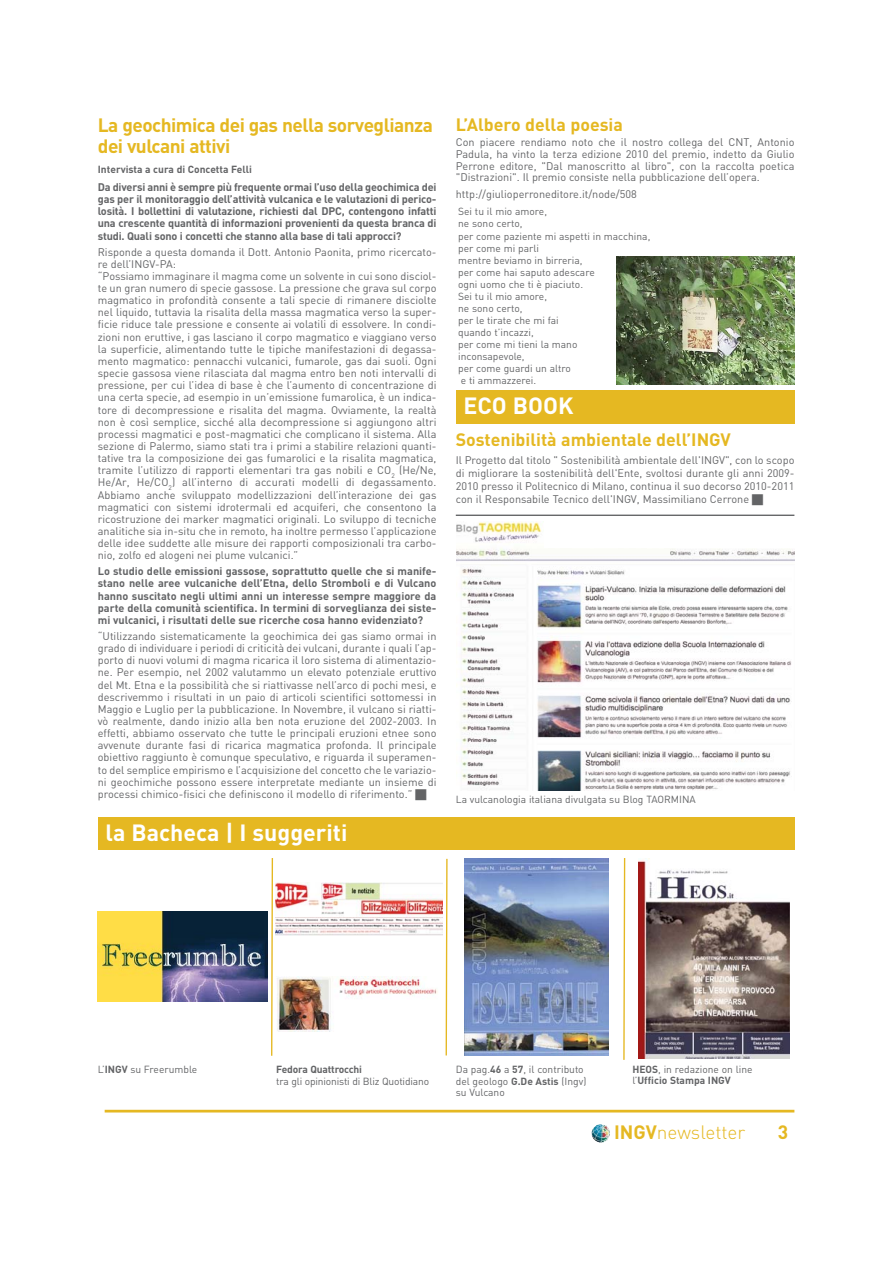
<style>
.page{position:relative;width:893px;height:1263px;background:#fff}
.page>*{position:absolute;margin:0;border:0;box-sizing:border-box;transform-origin:0 0}
.t1{font:700 23.25px "DIN";color:#fff}
.t2{font:700 19.05px/20.4px "DIN";letter-spacing:-.025em;color:#e5b822}
.t3{font:300 19.05px "DIN";color:#e5b822}
.t4{font:700 17.7px "DIN";color:#e5b822}
.t5{font:10.95px/12.1px "DIN";color:#636466;text-align:justify}
.t6{font:700 10.95px/12.1px "DIN";letter-spacing:-.015em;color:#636466;text-align:justify}
.t7{font:10.2px/12px "DIN";color:#636466}
.t8{font:700 10.2px/10.9px "DIN";color:#636466}
.s1{font-weight:700}
.s2{font-weight:400}
</style>
<div class="page">
<img style="left:594px;top:1124px;width:14px;height:6px">
<div style="left:98px;top:817px;width:696px;height:33px;background:#e5b822"></div>
<svg style="left:445px;top:858px;width:3px;height:198px"></svg>
<img style="left:464px;top:858px;width:144px;height:197px">
<img style="left:639px;top:858px;width:150px;height:200px">
<img style="left:98px;top:912px;width:169px;height:90px">
<hr style="left:105px;top:1110px;width:689px;height:3px;background:#e5b822">
<div style="left:456px;top:391px;width:338px;height:32px;background:#e5b822"></div>
<svg style="left:271px;top:858px;width:3px;height:198px"></svg>
<svg style="left:623px;top:858px;width:3px;height:202px"></svg>
<img style="left:276px;top:882px;width:166px;height:53px">
<img style="left:277px;top:977px;width:161px;height:54px">
<img style="left:456px;top:521px;width:338px;height:269px">
<hr style="left:456px;top:515px;width:338px;height:1px;background:#636466">
<img style="left:616px;top:256px;width:178px;height:128px">
<div style="left:544px;top:519px;width:250px;height:29px;background:#fff"></div>
<h2 class="t2" style="left:98px;top:117px;width:337px">La geochimica dei gas nella sorveglianza dei vulcani attivi</h2>
<p class="t8" style="left:98px;top:165px;width:156px">Intervista a cura di Concetta Felli</p>
<p class="t6" style="left:98px;top:182px;width:340px">Da diversi anni è sempre più frequente ormai l’uso della geochimica dei gas per il monitoraggio dell’attività vulcanica e le valutazioni di perico&shy;losità. I bollettini di valutazione, richiesti dal DPC, contengono infatti una crescente quantità di informazioni provenienti da questa branca di studi. Quali sono i concetti che stanno alla base di tali approcci?</p>
<p class="t5" style="left:98px;top:247px;width:340px;text-align:left">Risponde a questa domanda il Dott. Antonio Paonita, primo ricercato&shy;re dell’INGV-PA:<br>“Possiamo immaginare il magma come un solvente in cui sono disciol&shy;te un gran numero di specie gassose. La pressione che grava sul corpo magmatico in profondità consente a tali specie di rimanere disciolte nel liquido, tuttavia la risalita della massa magmatica verso la super&shy;ficie riduce tale pressione e consente ai volatili di essolvere. In condi&shy;zioni non eruttive, i gas lasciano il corpo magmatico e viaggiano verso la superficie, alimentando tutte le tipiche manifestazioni di degassa&shy;mento magmatico: pennacchi vulcanici, fumarole, gas dai suoli. Ogni specie gassosa viene rilasciata dal magma entro ben noti intervalli di pressione, per cui l’idea di base è che l’aumento di concentrazione di una certa specie, ad esempio in un’emissione fumarolica, è un indica&shy;tore di decompressione e risalita del magma. Ovviamente, la realtà non è così semplice, sicché alla decompressione si aggiungono altri processi magmatici e post-magmatici che complicano il sistema. Alla sezione di Palermo, siamo stati tra i primi a stabilire relazioni quanti&shy;tative tra la composizione dei gas fumarolici e la risalita magmatica, tramite l’utilizzo di rapporti elementari tra gas nobili e CO<sub>2</sub> (He/Ne, He/Ar, He/CO<sub>2</sub>) all’interno di accurati modelli di degassamento.<br>Abbiamo anche sviluppato modellizzazioni dell’interazione dei gas magmatici con sistemi idrotermali ed acquiferi, che consentono la ricostruzione dei marker magmatici originali. Lo sviluppo di tecniche analitiche sia in-situ che in remoto, ha inoltre permesso l’applicazione delle idee suddette alle misure dei rapporti composizionali tra carbo&shy;nio, zolfo ed alogeni nei plume vulcanici.”</p>
<p class="t6" style="left:98px;top:566px;width:340px">Lo studio delle emissioni gassose, soprattutto quelle che si manife&shy;stano nelle aree vulcaniche dell’Etna, dello Stromboli e di Vulcano hanno suscitato negli ultimi anni un interesse sempre maggiore da parte della comunità scientifica. In termini di sorveglianza dei siste&shy;mi vulcanici, i risultati delle sue ricerche cosa hanno evidenziato?</p>
<p class="t5" style="left:98px;top:631px;width:340px">“Utilizzando sistematicamente la geochimica dei gas siamo ormai in grado di individuare i periodi di criticità dei vulcani, durante i quali l’ap&shy;porto di nuovi volumi di magma ricarica il loro sistema di alimentazio&shy;ne. Per esempio, nel 2002 valutammo un elevato potenziale eruttivo del Mt. Etna e la possibilità che si riattivasse nell’arco di pochi mesi, e descrivemmo i risultati in un paio di articoli scientifici sottomessi in Maggio e Luglio per la pubblicazione. In Novembre, il vulcano si riatti&shy;vò realmente, dando inizio alla ben nota eruzione del 2002-2003. In effetti, abbiamo osservato che tutte le principali eruzioni etnee sono avvenute durante fasi di ricarica magmatica profonda. Il principale obiettivo raggiunto è comunque speculativo, e riguarda il superamen&shy;to del semplice empirismo e l’acquisizione del concetto che le variazio&shy;ni geochimiche possono essere interpretate mediante un insieme di processi chimico-fisici che definiscono il modello di riferimento.”</p>
<h1 class="t1" style="left:106px;top:824px;width:243px">la Bacheca | I suggeriti</h1>
<h3 class="t4" style="left:456px;top:118px;width:169px">L’Albero della poesia</h3>
<p class="t5" style="left:456px;top:138px;width:340px;line-height:11.6px">Con piacere rendiamo noto che il nostro collega del CNT, Antonio Padula, ha vinto la terza edizione 2010 del premio, indetto da Giulio Perrone editore, "Dal manoscritto al libro", con la raccolta poetica "Distrazioni". Il premio consiste nella pubblicazione dell’opera.</p>
<p class="t5" style="left:456px;top:189px;width:183px">http://giulioperroneditore.it/node/508</p>
<p class="t7" style="left:458px;top:207px;width:194px">Sei tu il mio amore,<br>ne sono certo,<br>per come paziente mi aspetti in macchina, per come mi parli<br>mentre beviamo in birreria,<br>per come hai saputo adescare<br>ogni uomo che ti è piaciuto.<br>Sei tu il mio amore,<br>ne sono certo,<br>per le tirate che mi fai<br>quando t’incazzi,<br>per come mi tieni la mano<br>inconsapevole,<br>per come guardi un altro<br>e ti ammazzerei.</p>
<h1 class="t1" style="left:463px;top:398px;width:111px">ECO BOOK</h1>
<h3 class="t4" style="left:456px;top:433px;width:277px">Sostenibilità ambientale dell’INGV</h3>
<p class="t5" style="left:456px;top:455px;width:340px;line-height:12.9px">Il Progetto dal titolo " Sostenibilità ambientale dell'INGV", con lo scopo di migliorare la sostenibilità dell'Ente, svoltosi durante gli anni 2009- 2010 presso il Politecnico di Milano, continua il suo decorso 2010-2011 con il Responsabile Tecnico dell'INGV, Massimiliano Cerrone</p>
<p class="t7" style="left:456px;top:794px;width:242px">La vulcanologia italiana divulgata su Blog TAORMINA</p>
<p class="t7" style="left:98px;top:1064px;width:101px">L’<span class="s1">INGV</span> su Freerumble</p>
<p class="t8" style="left:276px;top:1065px;width:87px">Fedora Quattrocchi</p>
<p class="t7" style="left:276px;top:1076px;width:154px">tra gli opinionisti di Bliz Quotidiano</p>
<p class="t7" style="left:456px;top:1065px;width:132px;line-height:11.6px">Da pag.<span class="s1">46</span> a <span class="s1">57</span>, il contributo del geologo <span class="s1">G.De Astis</span> (Ingv) su Vulcano</p>
<p class="t8" style="left:632px;top:1065px;width:122px">HEOS<span class="s2">, in redazione on line l’</span>Ufficio Stampa INGV</p>
<h2 class="t3" style="left:614px;top:1125px;width:133px"><span class="s1">INGV</span>newsletter</h2>
<h2 class="t2" style="left:778px;top:1124px;width:12px">3</h2>
</div>
